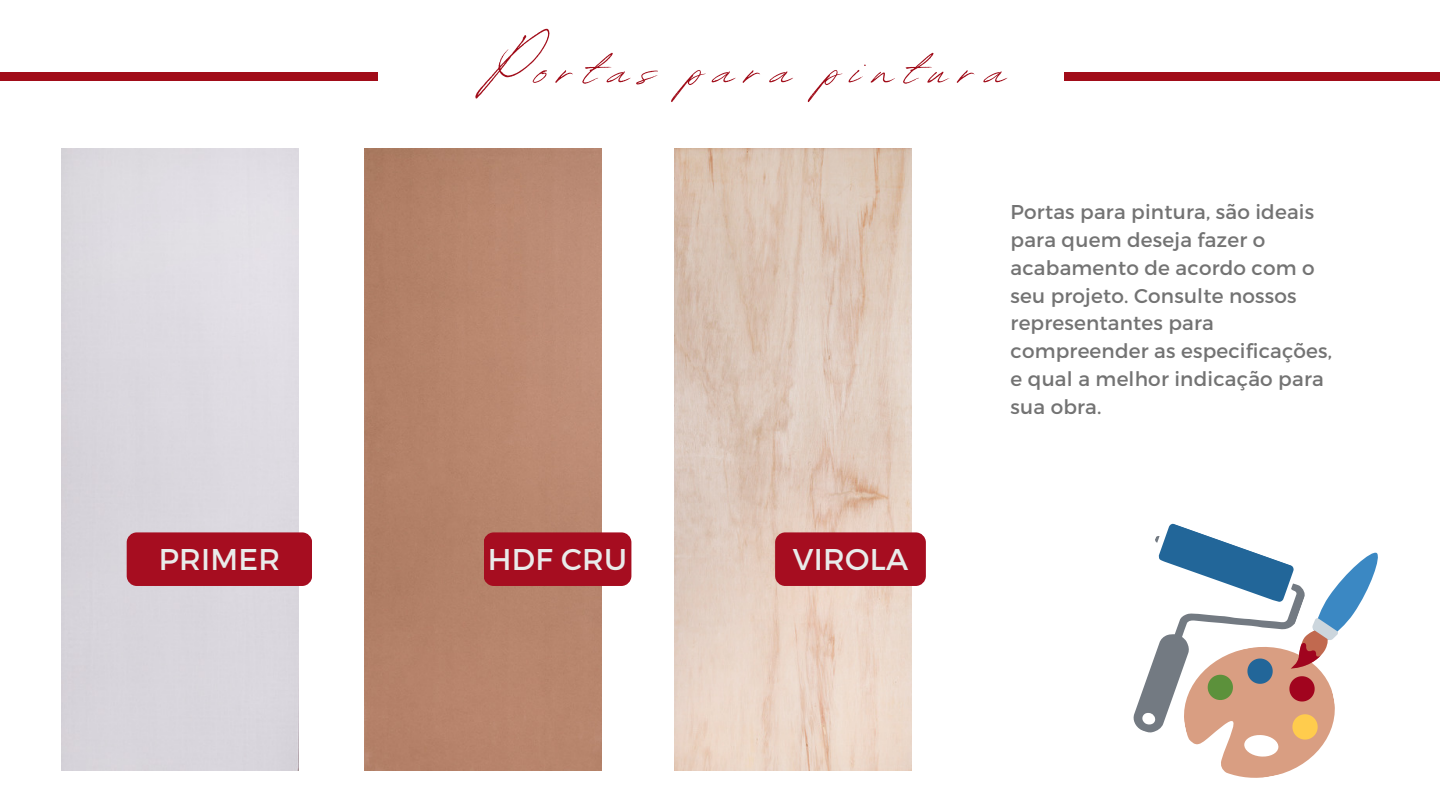
<style>
.page{position:relative;width:1440px;height:810px;background:#fff}
.page>*{position:absolute;margin:0;border:0;box-sizing:border-box;transform-origin:0 0}
.t1{font:70px "Revive 80 Signature";letter-spacing:.165em;color:#a10c19}
.t2{font:30px "Montserrat";letter-spacing:.01em;color:#e9ebea}
.t3{font:20px/27.8px "Montserrat";letter-spacing:.01em;color:#737373}
</style>
<div class="page">
<img style="left:365px;top:149px;width:237px;height:621px">
<div style="left:62px;top:149px;width:237px;height:621px;background:#dbd8de"></div>
<div style="left:127px;top:532px;width:185px;height:54px;background:#a60d20;border-radius:10px"></div>
<div style="left:484px;top:532px;width:147px;height:54px;background:#a60d20;border-radius:10px"></div>
<img style="left:674px;top:149px;width:237px;height:621px">
<div style="left:775px;top:532px;width:151px;height:54px;background:#a60d20;border-radius:10px"></div>
<div style="left:1064px;top:72px;width:376px;height:9px;background:#a10c19"></div>
<div style="left:0;top:72px;width:378px;height:9px;background:#a10c19"></div>
<svg style="left:1133px;top:523px;width:245px;height:255px"></svg>
<p class="t1" style="left:489px;top:17px;width:518px">Portas para pintura</p>
<p class="t2" style="left:159px;top:540px;width:123px">PRIMER</p>
<p class="t2" style="left:488px;top:540px;width:141px">HDF CRU</p>
<p class="t2" style="left:793px;top:540px;width:117px">VIROLA</p>
<p class="t3" style="left:1011px;top:197px;width:323px">Portas para pintura, são ideais para quem deseja fazer o acabamento de acordo com o seu projeto. Consulte nossos representantes para compreender as especificações, e qual a melhor indicação para sua obra.</p>
</div>
